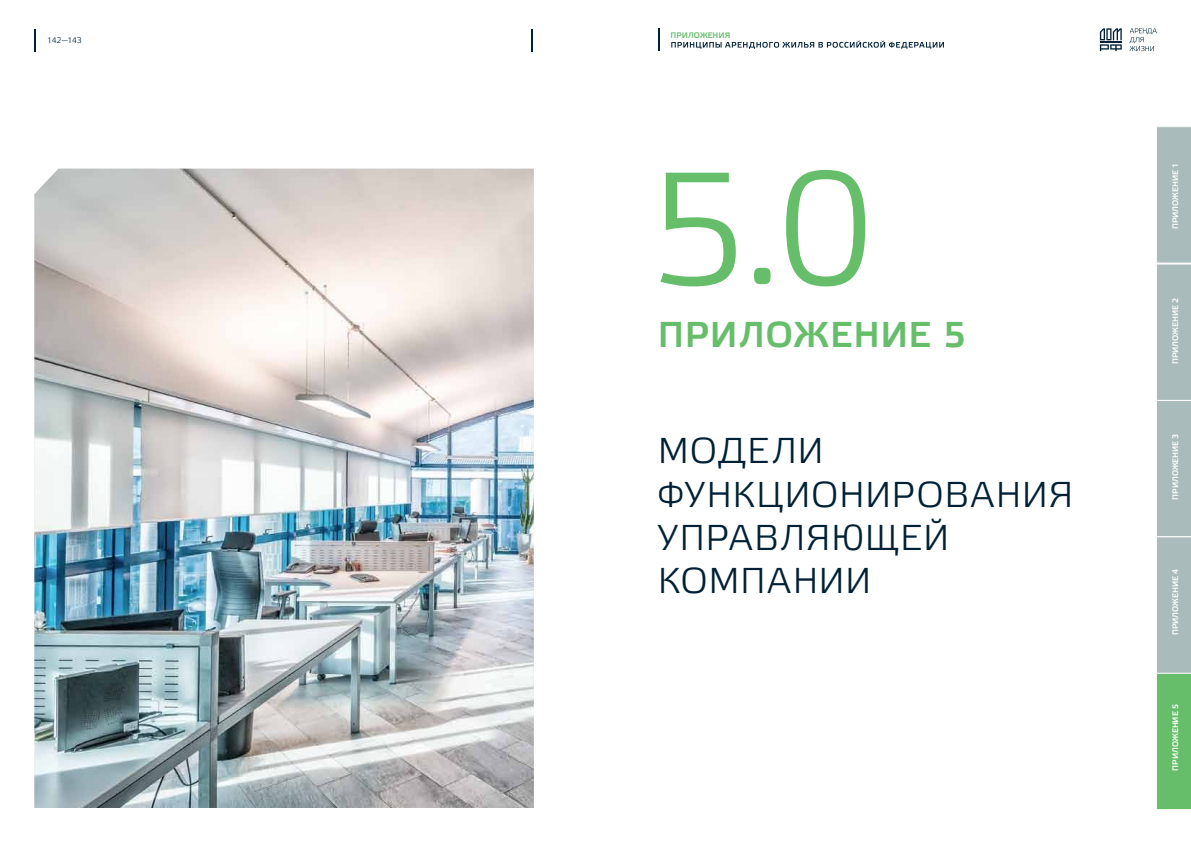
<style>
.page{position:relative;width:1191px;height:842px;background:#fff}
.page>*{position:absolute;margin:0;border:0;box-sizing:border-box;transform-origin:0 0}
.t1{font:300 160px "Etelka";color:#66be6b}
.t2{font:300 36px/43.2px "Etelka";letter-spacing:.015em;color:#002135}
.t3{font:500 36px "Etelka";letter-spacing:.02em;color:#66be6b}
.t4{font:500 8px "Etelka";color:#fff}
.t5{font:500 8px "Etelka";color:#66be6b}
.t6{font:300 8px "Etelka";letter-spacing:-.04em;color:#002135}
</style>
<div class="page">
<svg style="left:532px;top:29px;width:1px;height:23px"></svg>
<svg style="left:658px;top:28px;width:1px;height:23px"></svg>
<svg style="left:34px;top:29px;width:1px;height:23px"></svg>
<svg style="left:1099px;top:28px;width:22px;height:23px"></svg>
<svg style="left:1129px;top:28px;width:28px;height:23px"></svg>
<svg style="left:1156px;top:126px;width:35px;height:684px;background:#a9c5b6"></svg>
<svg style="left:671px;top:41px;width:273px;height:8px"></svg>
<img style="left:34px;top:169px;width:500px;height:639px">
<p class="t6" style="left:47px;top:36px;width:36px">142—143</p>
<p class="t5" style="left:670px;top:31px;width:61px">ПРИЛОЖЕНИЯ</p>
<h1 class="t1" style="left:648px;top:138px;width:229px">5.0</h1>
<h2 class="t3" style="left:658px;top:314px;width:309px">ПРИЛОЖЕНИЕ 5</h2>
<h2 class="t2" style="left:658px;top:431px;width:417px">МОДЕЛИ<br>ФУНКЦИОНИРОВАНИЯ<br>УПРАВЛЯЮЩЕЙ<br>КОМПАНИИ</h2>
<p class="t4" style="left:1170px;top:229px;width:68px;rotate:-90deg">ПРИЛОЖЕНИЕ 1</p>
<p class="t4" style="left:1170px;top:364px;width:68px;rotate:-90deg">ПРИЛОЖЕНИЕ 2</p>
<p class="t4" style="left:1170px;top:500px;width:68px;rotate:-90deg">ПРИЛОЖЕНИЕ 3</p>
<p class="t4" style="left:1170px;top:635px;width:68px;rotate:-90deg">ПРИЛОЖЕНИЕ 4</p>
<p class="t4" style="left:1170px;top:770px;width:68px;rotate:-90deg">ПРИЛОЖЕНИЕ 5</p>
</div>
